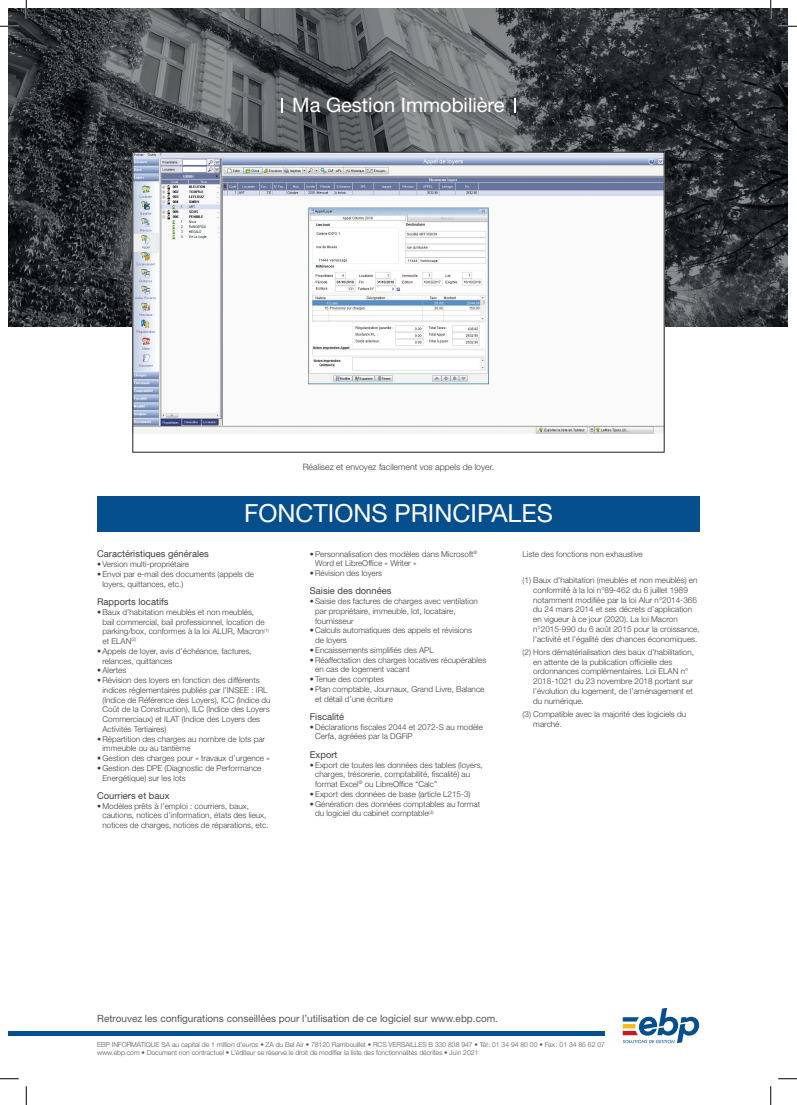
<style>
.page{position:relative;width:797px;height:1105px;background:#fff}
.page>*{position:absolute;margin:0;border:0;box-sizing:border-box;transform-origin:0 0}
.t1{font:25px "Helvetica Neue LT Std";color:#fff}
.t2{font:20px "Helvetica Neue LT Std";color:#fff}
.t3{font:10px "Helvetica Neue LT Std";color:#545557}
.t4{font:9.38px "Helvetica Neue LT Std";color:#3e3e3f}
.t5{font:300 8.75px "Helvetica Neue LT Std";color:#3e3e3f}
.t6{font:300 8.12px/9.8px "Helvetica Neue LT Std";color:#3e3e3f}
.t7{font:300 6.88px/8.2px "Helvetica Neue LT Std";letter-spacing:-.01em;color:#57585a}
</style>
<div class="page">
<img style="left:9px;top:9px;width:778px;height:318px">
<svg style="left:622px;top:1008px;width:77px;height:35px"></svg>
<hr style="left:9px;top:1031px;width:596px;height:4px;background:#064f8e">
<svg style="left:281px;top:98px;width:1px;height:14px"></svg>
<svg style="left:514px;top:98px;width:2px;height:14px"></svg>
<div style="left:97px;top:496px;width:602px;height:35px;background:#064f8e"></div>
<img style="left:135px;top:154px;width:527px;height:280px">
<div style="left:133px;top:152px;width:531px;height:300px;border:1px solid #231f20"></div>
<svg style="left:0;top:25px;width:19px;height:2px"></svg>
<svg style="left:778px;top:25px;width:19px;height:2px"></svg>
<svg style="left:0;top:1078px;width:19px;height:1px"></svg>
<svg style="left:778px;top:1078px;width:19px;height:1px"></svg>
<svg style="left:25px;top:0;width:2px;height:19px"></svg>
<svg style="left:25px;top:1086px;width:2px;height:19px"></svg>
<svg style="left:770px;top:0;width:1px;height:19px"></svg>
<svg style="left:770px;top:1086px;width:1px;height:19px"></svg>
<h2 class="t2" style="left:292px;top:93px;width:214px">Ma Gestion Immobilière</h2>
<p class="t5" style="left:303px;top:462px;width:193px">Réalisez et envoyez facilement vos appels de loyer.</p>
<h1 class="t1" style="left:244px;top:499px;width:310px">FONCTIONS PRINCIPALES</h1>
<p class="t4" style="left:97px;top:548px;width:113px">Caractéristiques générales</p>
<p class="t6" style="left:97px;top:559px;width:93px">• Version multi-propriétaire</p>
<p class="t6" style="left:102px;top:569px;width:153px;text-indent:-5px">• Envoi par e-mail des documents (appels de loyers, quittances, etc.)</p>
<p class="t4" style="left:97px;top:596px;width:73px">Rapports locatifs</p>
<p class="t6" style="left:102px;top:607px;width:168px;text-indent:-5px">•Baux d’habitation meublés et non meublés,<br>bail commercial, bail professionnel, location de parking/box, conformes à la loi ALUR, Macron<sup>(1) </sup>et ELAN<sup>(2)</sup></p>
<p class="t6" style="left:102px;top:646px;width:151px;text-indent:-5px">•Appels de loyer, avis d’échéance, factures, relances, quittances</p>
<p class="t6" style="left:97px;top:665px;width:31px">•Alertes</p>
<p class="t6" style="left:102px;top:675px;width:170px;text-indent:-5px">•Révision des loyers en fonction des différents indices réglementaires publiés par l’INSEE : IRL (Indice de Référence des Loyers), ICC (Indice du Coût de la Construction), ILC (Indice des Loyers Commerciaux) et ILAT (Indice des Loyers des Activités Tertiaires)</p>
<p class="t6" style="left:102px;top:734px;width:164px;text-indent:-5px">•Répartition des charges au nombre de lots par immeuble ou au tantième</p>
<p class="t6" style="left:97px;top:753px;width:174px">• Gestion des charges pour « travaux d’urgence »</p>
<p class="t6" style="left:102px;top:763px;width:160px;text-indent:-5px">• Gestion des DPE (Diagnostic de Performance<br>Energétique) sur les lots</p>
<p class="t4" style="left:97px;top:790px;width:74px">Courriers et baux</p>
<p class="t6" style="left:102px;top:801px;width:168px;text-indent:-5px">• Modèles prêts à l’emploi : courriers, baux, cautions, notices d’information, états des lieux, notices de charges, notices de réparations, etc.</p>
<p class="t6" style="left:315px;top:549px;width:164px;text-indent:-5px">•Personnalisation des modèles dans Microsoft<sup>®<br></sup>Word et LibreOffice « Writer »</p>
<p class="t6" style="left:310px;top:568px;width:74px">•Révision des loyers</p>
<p class="t4" style="left:310px;top:585px;width:83px">Saisie des données</p>
<p class="t6" style="left:315px;top:596px;width:164px;text-indent:-5px">•Saisie des factures de charges avec ventilation par propriétaire, immeuble, lot, locataire, fournisseur</p>
<p class="t6" style="left:315px;top:625px;width:158px;text-indent:-5px">• Calculs automatiques des appels et révisions de loyers</p>
<p class="t6" style="left:310px;top:645px;width:125px">• Encaissements simplifiés des APL</p>
<p class="t6" style="left:315px;top:655px;width:172px;text-indent:-5px">•Réaffectation des charges locatives récupérables en cas de logement vacant</p>
<p class="t6" style="left:310px;top:674px;width:76px">• Tenue des comptes</p>
<p class="t6" style="left:315px;top:684px;width:171px;text-indent:-5px">•Plan comptable, Journaux, Grand Livre, Balance et détail d’une écriture</p>
<p class="t4" style="left:310px;top:711px;width:36px">Fiscalité</p>
<p class="t6" style="left:315px;top:722px;width:169px;text-indent:-5px">•Déclarations fiscales 2044 et 2072-S au modèle<br>Cerfa, agréées par la DGFiP</p>
<p class="t4" style="left:310px;top:749px;width:29px">Export</p>
<p class="t6" style="left:315px;top:760px;width:169px;text-indent:-5px">• Export de toutes les données des tables (loyers, charges, trésorerie, comptabilité, fiscalité) au format Excel<sup>®</sup> ou LibreOffice “Calc”</p>
<p class="t6" style="left:310px;top:789px;width:162px">• Export des données de base (article L215-3)</p>
<p class="t6" style="left:315px;top:799px;width:166px;text-indent:-5px">• Génération des données comptables au format du logiciel du cabinet comptable<sup>(3)</sup></p>
<p class="t6" style="left:522px;top:549px;width:122px">Liste des fonctions non exhaustive</p>
<p class="t6" style="left:533px;top:575px;width:168px;text-indent:-11px">(1) Baux d’habitation (meublés et non meublés) en conformité à la loi n°89-462 du 6 juillet 1989 notamment modifiée par la loi Alur n°2014-366 du 24 mars 2014 et ses décrets d’application en vigueur à ce jour (2020). La loi Macron n°2015-990 du 6 août 2015 pour la croissance, l’activité et l’égalité des chances économiques.</p>
<p class="t6" style="left:533px;top:647px;width:162px;text-indent:-11px">(2) Hors dématérialisation des baux d’habilitation, en attente de la publication officielle des ordonnances complémentaires. Loi ELAN n° 2018-1021 du 23 novembre 2018 portant sur l’évolution du logement, de l’aménagement et du numérique.</p>
<p class="t6" style="left:533px;top:709px;width:154px;text-indent:-11px">(3) Compatible avec la majorité des logiciels du marché.</p>
<p class="t3" style="left:97px;top:1012px;width:402px">Retrouvez les configurations conseillées pour l’utilisation de ce logiciel sur www.ebp.com.</p>
<p class="t7" style="left:97px;top:1040px;width:509px">EBP INFORMATIQUE SA au capital de 1 million d’euros • ZA du Bel Air • 78120 Rambouillet • RCS VERSAILLES B 330 838 947 • Tél: 01 34 94 80 00 • Fax: 01 34 85 62 07 www.ebp.com • Document non contractuel • L’éditeur se réserve le droit de modifier la liste des fonctionnalités décrites • Juin 2021</p>
</div>
